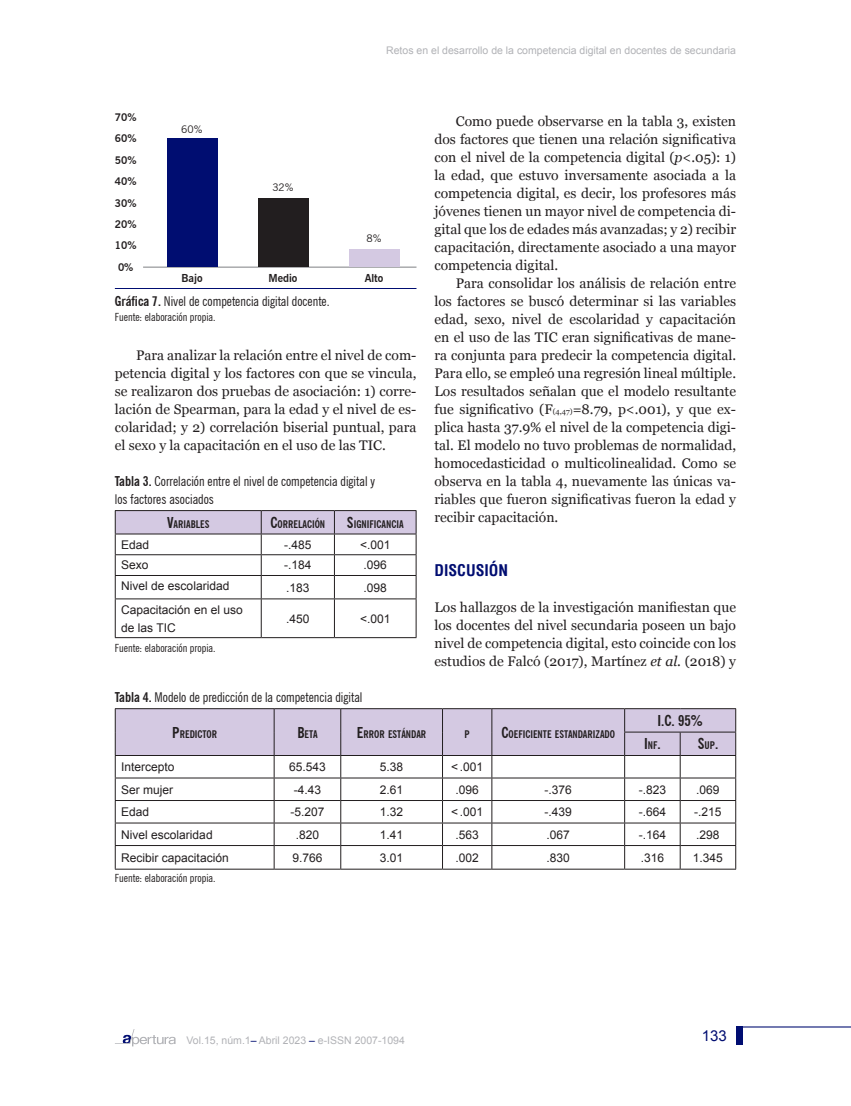
<style>
.page{position:relative;width:851px;height:1106px;background:#fff}
.page>*{position:absolute;margin:0;border:0;box-sizing:border-box;transform-origin:0 0}
.Cuerpo_de_texto{font:700 condensed 15.75px "Helvetica";color:#000d71}
.contenido_de_tablas{font:700 condensed 15px "News Gothic BT";color:#221e1f}
.t1{font:15px "Arial";color:#000d71}
.Cuerpo_de_texto-2{font:13.8px/18px "Georgia";color:#221e1f;text-align:justify}
.Cuerpo_de_texto-3{font:condensed 13.5px "News Gothic BT";color:#221e1f}
.contenido_de_tablas-2{font:12px "Arial";color:#221e1f}
.Cuerpo_de_texto-4{font:12px/18px "Arial";color:#221e1f}
.Cuerpo_de_texto-5{font:condensed 11.25px "News Gothic BT";color:#221e1f}
.t2{font:700 10.95px "News Gothic BT";color:#221e1f}
.t3{font:10.5px "Arial";color:#b1b2b6}
.contenido_de_tablas-3{font:700 condensed 10.5px "News Gothic BT";color:#221e1f}
.Cuerpo_de_texto-6{font:700 condensed 10.5px "News Gothic BT";color:#221e1f}
.t4{font:700 10.35px/21.3px "News Gothic BT";color:#221e1f;text-align:center}
.t5{font:10.35px "News Gothic BT";color:#221e1f}
.s1{font-weight:700}
.s2{font-size:15px}
.s3{font-style:italic}
.s4{font-size:7.5px}
.s5{font-size:10.5px}
.s6{color:#000d71}
</style>
<div class="page">
<svg style="left:115px;top:1029px;width:60px;height:17px"></svg>
<hr style="left:738px;top:1026px;width:112px;height:1px;background:#000d71">
<div style="left:736px;top:1026px;width:6px;height:18px;background:#000d71"></div>
<hr style="left:115px;top:288px;width:301px;height:1px;background:#000d71">
<hr style="left:143px;top:267px;width:273px;height:1px;background:#7f8083">
<div style="left:167px;top:139px;width:50px;height:128px;background:#000d71"></div>
<div style="left:258px;top:198px;width:50px;height:69px;background:#221e1f"></div>
<div style="left:349px;top:249px;width:50px;height:18px;background:#d4c9e2"></div>
<svg style="left:115px;top:510px;width:301px;height:88px"></svg>
<hr style="left:115px;top:598px;width:146px;height:1px;background:#221e1f">
<hr style="left:115px;top:599px;width:1px;height:38px;background:#221e1f">
<hr style="left:261px;top:598px;width:73px;height:1px;background:#221e1f">
<hr style="left:261px;top:599px;width:1px;height:38px;background:#221e1f">
<hr style="left:334px;top:598px;width:82px;height:1px;background:#221e1f">
<hr style="left:334px;top:599px;width:1px;height:38px;background:#221e1f">
<hr style="left:415px;top:599px;width:1px;height:38px;background:#221e1f">
<hr style="left:115px;top:637px;width:146px;height:1px;background:#221e1f">
<hr style="left:261px;top:637px;width:73px;height:1px;background:#221e1f">
<hr style="left:334px;top:637px;width:82px;height:1px;background:#221e1f">
<svg style="left:115px;top:708px;width:621px;height:160px"></svg>
<hr style="left:115px;top:868px;width:159px;height:1px;background:#221e1f">
<hr style="left:274px;top:868px;width:67px;height:1px;background:#221e1f">
<hr style="left:341px;top:868px;width:101px;height:1px;background:#221e1f">
<hr style="left:442px;top:868px;width:50px;height:1px;background:#221e1f">
<hr style="left:492px;top:868px;width:132px;height:1px;background:#221e1f">
<hr style="left:624px;top:868px;width:56px;height:1px;background:#221e1f">
<hr style="left:680px;top:868px;width:56px;height:1px;background:#221e1f">
<p class="t3" style="left:386px;top:43px;width:351px">Retos en el desarrollo de la competencia digital en docentes de secundaria</p>
<p class="t4" style="left:115px;top:107px;width:23px">70%<br>60%<br>50%<br>40%<br>30%<br>20%<br>10%<br>0%</p>
<p class="t5" style="left:181px;top:123px;width:23px">60%</p>
<p class="t5" style="left:272px;top:181px;width:23px">32%</p>
<p class="t5" style="left:366px;top:232px;width:17px">8%</p>
<p class="t2" style="left:181px;top:271px;width:23px">Bajo</p>
<p class="t2" style="left:268px;top:271px;width:30px">Medio</p>
<p class="t2" style="left:364px;top:271px;width:20px">Alto</p>
<p class="Cuerpo_de_texto-3" style="left:115px;top:293px;width:216px"><span class="s1">Gráfica 7.</span> Nivel de competencia digital docente.</p>
<p class="Cuerpo_de_texto-5" style="left:115px;top:310px;width:102px">Fuente: elaboración propia.</p>
<p class="Cuerpo_de_texto-2" style="left:115px;top:346px;width:303px;text-indent:21px">Para analizar la relación entre el nivel de com&shy;petencia digital y los factores con que se vincula, se realizaron dos pruebas de asociación: 1) corre&shy;lación de Spearman, para la edad y el nivel de es&shy;colaridad; y 2) correlación biserial puntual, para el sexo y la capacitación en el uso de las TIC.</p>
<p class="Cuerpo_de_texto-3" style="left:115px;top:473px;width:262px"><span class="s1">Tabla 3.</span> Correlación entre el nivel de competencia digital y</p>
<p class="Cuerpo_de_texto-3" style="left:115px;top:491px;width:101px">los factores asociados</p>
<p class="Cuerpo_de_texto-6" style="left:167px;top:518px;width:44px"><span class="s2">V</span>ARIABLES</p>
<p class="Cuerpo_de_texto-6" style="left:270px;top:518px;width:56px"><span class="s2">C</span>ORRELACIÓN</p>
<p class="Cuerpo_de_texto-6" style="left:347px;top:518px;width:58px"><span class="s2">S</span>IGNIFICANCIA</p>
<p class="Cuerpo_de_texto-4" style="left:121px;top:535px;width:30px">Edad</p>
<p class="Cuerpo_de_texto-4" style="left:284px;top:535px;width:29px">-.485</p>
<p class="Cuerpo_de_texto-4" style="left:360px;top:535px;width:32px">&lt;.001</p>
<p class="Cuerpo_de_texto-4" style="left:121px;top:556px;width:29px">Sexo</p>
<p class="Cuerpo_de_texto-4" style="left:284px;top:556px;width:29px">-.184</p>
<p class="Cuerpo_de_texto-4" style="left:363px;top:556px;width:25px">.096</p>
<p class="Cuerpo_de_texto-4" style="left:121px;top:577px;width:110px">Nivel de escolaridad</p>
<p class="Cuerpo_de_texto-4" style="left:286px;top:578px;width:25px">.183</p>
<p class="Cuerpo_de_texto-4" style="left:363px;top:578px;width:25px">.098</p>
<p class="Cuerpo_de_texto-4" style="left:121px;top:600px;width:123px">Capacitación en el uso de las TIC</p>
<p class="Cuerpo_de_texto-4" style="left:286px;top:609px;width:25px">.450</p>
<p class="Cuerpo_de_texto-4" style="left:360px;top:609px;width:32px">&lt;.001</p>
<p class="Cuerpo_de_texto-5" style="left:115px;top:641px;width:102px">Fuente: elaboración propia.</p>
<p class="Cuerpo_de_texto-2" style="left:434px;top:112px;width:303px;text-indent:21px">Como puede observarse en la tabla 3, existen dos factores que tienen una relación significativa con el nivel de la competencia digital (<span class="s3">p</span>&lt;.05): 1) la edad, que estuvo inversamente asociada a la competencia digital, es decir, los profesores más jóvenes tienen un mayor nivel de competencia di&shy;gital que los de edades más avanzadas; y 2) recibir capacitación, directamente asociado a una mayor competencia digital.</p>
<p class="Cuerpo_de_texto-2" style="left:434px;top:274px;width:303px;text-indent:21px">Para consolidar los análisis de relación entre los factores se buscó determinar si las variables edad, sexo, nivel de escolaridad y capacitación en el uso de las TIC eran significativas de mane&shy;ra conjunta para predecir la competencia digital.<br>Para ello, se empleó una regresión lineal múltiple.<br>Los resultados señalan que el modelo resultante fue significativo (F<span class="s4">(4,47)</span>=8.79, p&lt;.001), y que ex&shy;plica hasta 37.9% el nivel de la competencia digi&shy;tal. El modelo no tuvo problemas de normalidad, homocedasticidad o multicolinealidad. Como se observa en la tabla 4, nuevamente las únicas va&shy;riables que fueron significativas fueron la edad y recibir capacitación.</p>
<p class="Cuerpo_de_texto" style="left:434px;top:560px;width:75px">DISCUSIÓN</p>
<p class="Cuerpo_de_texto-2" style="left:434px;top:598px;width:303px">Los hallazgos de la investigación manifiestan que los docentes del nivel secundaria poseen un bajo nivel de competencia digital, esto coincide con los estudios de Falcó (2017), Martínez <span class="s3">et al</span>. (2018) y</p>
<p class="Cuerpo_de_texto-3" style="left:115px;top:689px;width:249px"><span class="s1">Tabla 4.</span> Modelo de predicción de la competencia digital</p>
<p class="contenido_de_tablas-3" style="left:172px;top:727px;width:46px"><span class="s2">P</span>REDICTOR</p>
<p class="contenido_de_tablas-3" style="left:297px;top:727px;width:22px"><span class="s2">B</span>ETA</p>
<p class="contenido_de_tablas-3" style="left:357px;top:727px;width:71px"><span class="s2">E</span>RROR ESTÁNDAR</p>
<p class="contenido_de_tablas-3" style="left:464px;top:727px;width:7px">P</p>
<p class="contenido_de_tablas-3" style="left:501px;top:727px;width:115px"><span class="s2">C</span>OEFICIENTE ESTANDARIZADO</p>
<p class="contenido_de_tablas" style="left:657px;top:711px;width:47px">I.C. 95%</p>
<p class="contenido_de_tablas" style="left:644px;top:735px;width:18px">I <span class="s5">NF</span>.</p>
<p class="contenido_de_tablas" style="left:697px;top:735px;width:22px">S<span class="s5">UP</span>.</p>
<p class="contenido_de_tablas-2" style="left:121px;top:759px;width:55px">Intercepto</p>
<p class="contenido_de_tablas-2" style="left:289px;top:759px;width:38px">65.543</p>
<p class="contenido_de_tablas-2" style="left:380px;top:759px;width:25px">5.38</p>
<p class="contenido_de_tablas-2" style="left:451px;top:759px;width:33px">&lt;.001</p>
<p class="contenido_de_tablas-2" style="left:121px;top:781px;width:54px">Ser mujer</p>
<p class="contenido_de_tablas-2" style="left:294px;top:781px;width:29px">-4.43</p>
<p class="contenido_de_tablas-2" style="left:380px;top:781px;width:25px">2.61</p>
<p class="contenido_de_tablas-2" style="left:455px;top:781px;width:25px">.096</p>
<p class="contenido_de_tablas-2" style="left:544px;top:781px;width:29px">-.376</p>
<p class="contenido_de_tablas-2" style="left:638px;top:781px;width:29px">-.823</p>
<p class="contenido_de_tablas-2" style="left:696px;top:781px;width:25px">.069</p>
<p class="contenido_de_tablas-2" style="left:121px;top:804px;width:30px">Edad</p>
<p class="contenido_de_tablas-2" style="left:290px;top:804px;width:36px">-5.207</p>
<p class="contenido_de_tablas-2" style="left:380px;top:804px;width:25px">1.32</p>
<p class="contenido_de_tablas-2" style="left:451px;top:804px;width:33px">&lt;.001</p>
<p class="contenido_de_tablas-2" style="left:544px;top:804px;width:29px">-.439</p>
<p class="contenido_de_tablas-2" style="left:638px;top:804px;width:29px">-.664</p>
<p class="contenido_de_tablas-2" style="left:694px;top:804px;width:29px">-.215</p>
<p class="contenido_de_tablas-2" style="left:121px;top:826px;width:93px">Nivel escolaridad</p>
<p class="contenido_de_tablas-2" style="left:296px;top:826px;width:25px">.820</p>
<p class="contenido_de_tablas-2" style="left:380px;top:826px;width:25px">1.41</p>
<p class="contenido_de_tablas-2" style="left:455px;top:826px;width:25px">.563</p>
<p class="contenido_de_tablas-2" style="left:546px;top:826px;width:25px">.067</p>
<p class="contenido_de_tablas-2" style="left:638px;top:826px;width:29px">-.164</p>
<p class="contenido_de_tablas-2" style="left:696px;top:826px;width:25px">.298</p>
<p class="contenido_de_tablas-2" style="left:121px;top:849px;width:109px">Recibir capacitación</p>
<p class="contenido_de_tablas-2" style="left:292px;top:849px;width:32px">9.766</p>
<p class="contenido_de_tablas-2" style="left:380px;top:849px;width:25px">3.01</p>
<p class="contenido_de_tablas-2" style="left:455px;top:849px;width:25px">.002</p>
<p class="contenido_de_tablas-2" style="left:546px;top:849px;width:25px">.830</p>
<p class="contenido_de_tablas-2" style="left:640px;top:849px;width:25px">.316</p>
<p class="contenido_de_tablas-2" style="left:692px;top:849px;width:32px">1.345</p>
<p class="Cuerpo_de_texto-5" style="left:115px;top:870px;width:102px">Fuente: elaboración propia.</p>
<p class="t3" style="left:186px;top:1033px;width:220px">Vol.15, núm.1<span class="s6">–</span> Abril 2023 <span class="s6">–</span> e-ISSN 2007-1094</p>
<p class="t1" style="left:701px;top:1026px;width:27px">133</p>
</div>
